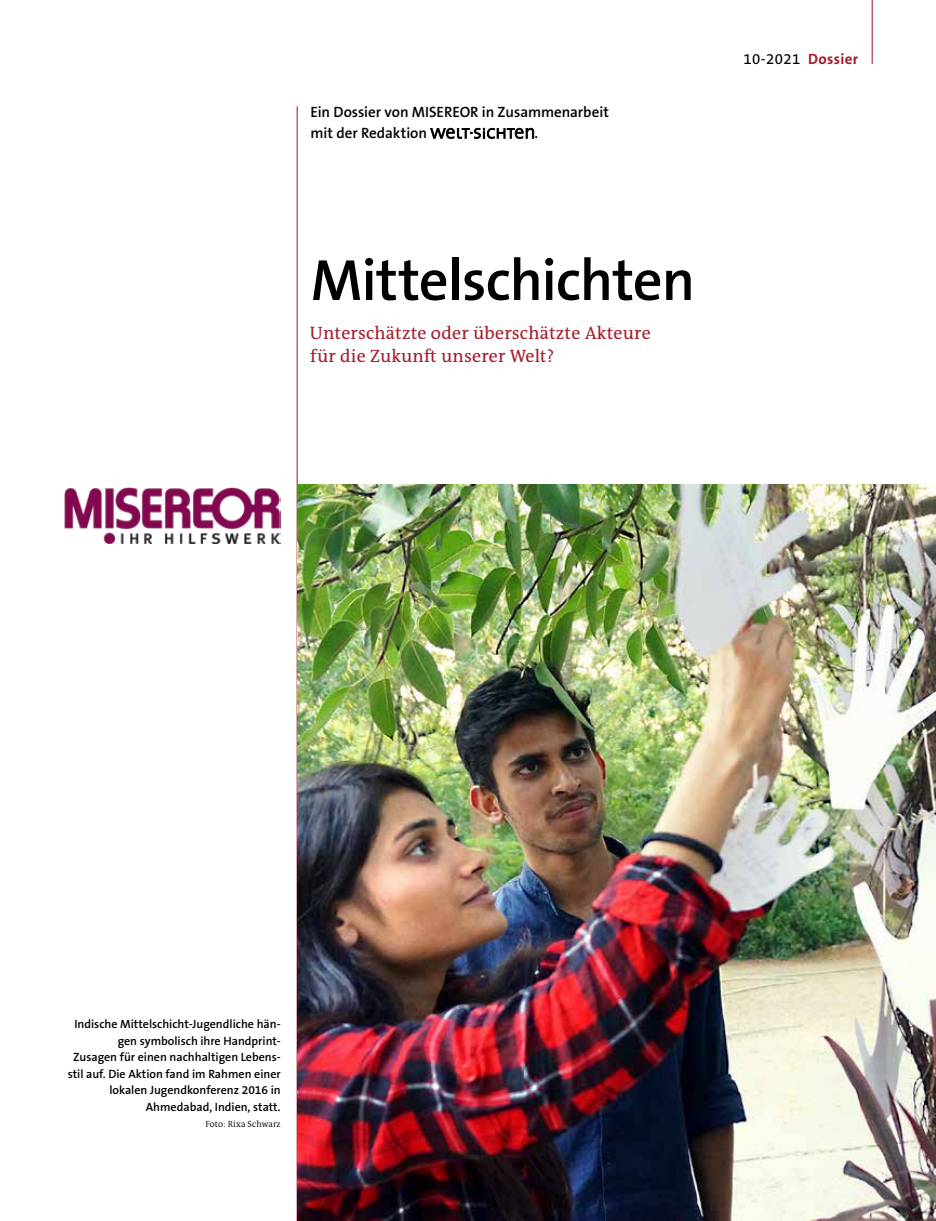
<style>
.page{position:relative;width:936px;height:1221px;background:#fff}
.page>*{position:absolute;margin:0;border:0;box-sizing:border-box;transform-origin:0 0}
.t1{font:600 58.5px "The Sans B W6";letter-spacing:-.02em;color:#000}
.t2{font:18px/22.5px "The Antiqua B";letter-spacing:.01em;color:#a41b2c}
.t3{font:600 15px/21px "The Sans B W6";letter-spacing:-.005em;color:#000}
.t4{font:15px "The Sans B W5 Plain";letter-spacing:.025em;color:#000}
.t5{font:600 12px/16.5px "The Sans B W6";color:#000;text-align:right}
.t6{font:300 9px "The Antiqua B";color:#000}
.s1{font-family:"The Sans B W7";font-weight:700;color:#a41b2c}
</style>
<div class="page">
<hr style="left:871px;top:0;width:1px;height:64px;background:#a41b2c">
<hr style="left:296px;top:106px;width:2px;height:1114px;background:#a41b2c">
<img style="left:64px;top:487px;width:217px;height:56px">
<svg style="left:430px;top:127px;width:104px;height:12px"></svg>
<img style="left:298px;top:485px;width:637px;height:735px">
<p class="t3" style="left:310px;top:102px;width:300px">Ein Dossier von MISEREOR in Zusammenarbeit mit der Redaktion</p>
<p class="t3" style="left:534px;top:123px;width:5px">.</p>
<h1 class="t1" style="left:310px;top:242px;width:386px">Mittelschichten</h1>
<h2 class="t2" style="left:310px;top:322px;width:342px">Unterschätzte oder überschätzte Akteure für die Zukunft unserer Welt?</h2>
<p class="t4" style="left:743px;top:50px;width:116px">10-2021 <span class="s1">Dossier</span></p>
<p class="t5" style="left:68px;top:1016px;width:214px">Indische Mittelschicht-Jugendliche hän&shy;gen symbolisch ihre Handprint-<br>Zusagen für einen nachhaltigen Lebens&shy;stil auf. Die Aktion fand im Rahmen einer lokalen Jugendkonferenz 2016 in Ahmedabad, Indien, statt.</p>
<p class="t6" style="left:205px;top:1118px;width:77px">Foto: Rixa Schwarz</p>
</div>
